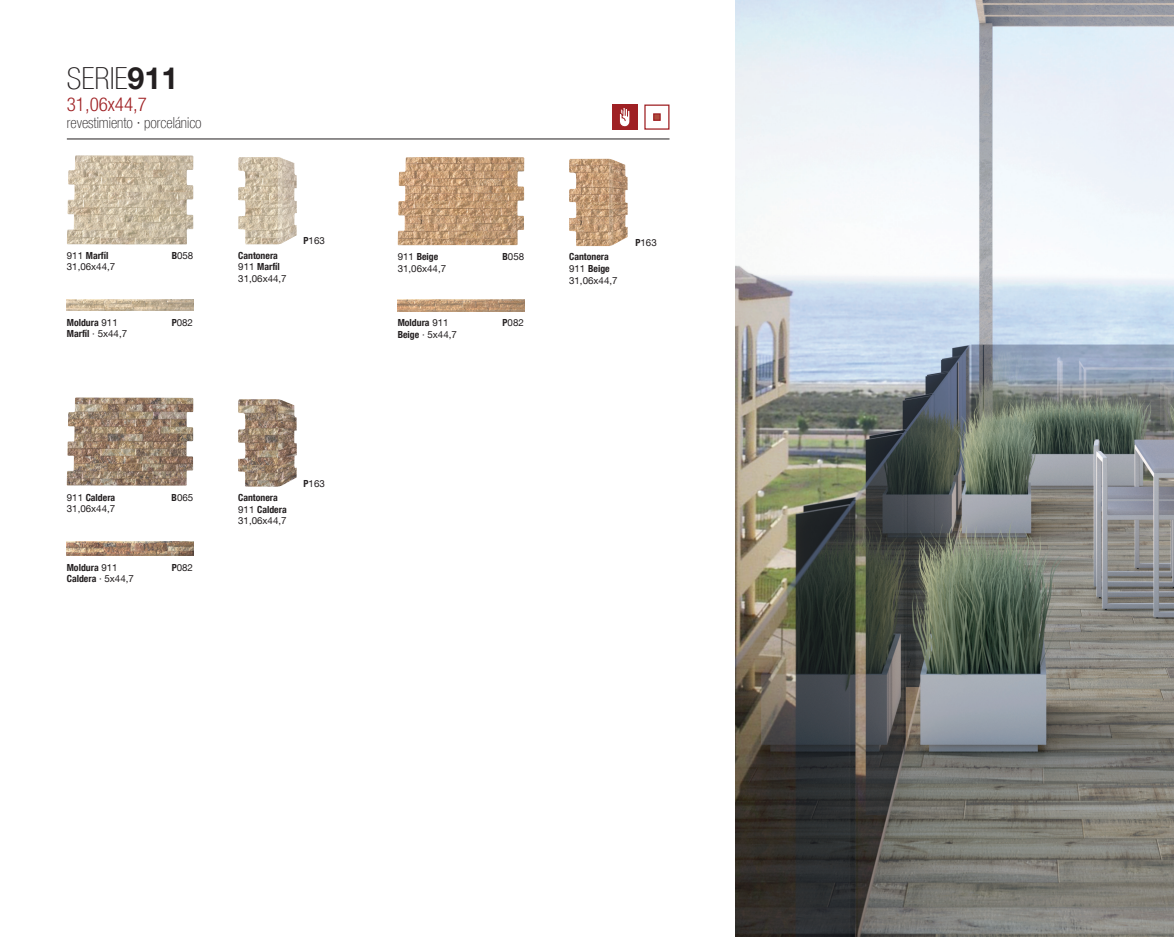
<style>
.page{position:relative;width:1174px;height:940px;background:#fff}
.page>*{position:absolute;margin:0;border:0;box-sizing:border-box;transform-origin:0 0}
.t1{font:100 condensed 30.45px "Helvetica Neue LT Com";color:#231f20}
.t2{font:300 condensed 19.05px "Helvetica Neue LT Com";color:#9f2124}
.t3{font:100 condensed 15.15px "Helvetica Neue LT Com";color:#231f20}
.t4{font:700 condensed 9.75px/11.7px "Helvetica Neue LT Com";color:#231f20}
.t5{font:9.75px/11.7px "Helvetica Neue LT Com";color:#231f20}
.s1{font-weight:700;font-stretch:normal}
.s2{font-weight:700;font-stretch:condensed}
.s3{font-weight:400;font-stretch:normal}
</style>
<div class="page">
<img style="left:67px;top:155px;width:126px;height:89px">
<img style="left:398px;top:157px;width:126px;height:88px">
<img style="left:67px;top:397px;width:126px;height:88px">
<hr style="left:67px;top:139px;width:602px;height:1px;background:#231f20">
<div style="left:612px;top:104px;width:25px;height:26px;background:#9f2124"></div>
<svg style="left:619px;top:108px;width:11px;height:19px"></svg>
<div style="left:644px;top:104px;width:25px;height:26px;border:1px solid #9f2124"></div>
<div style="left:653px;top:113px;width:7px;height:8px;background:#ae4c3c;border:1px solid #9f2124"></div>
<img style="left:67px;top:300px;width:126px;height:11px">
<img style="left:398px;top:300px;width:126px;height:11px">
<img style="left:67px;top:541px;width:126px;height:15px">
<img style="left:238px;top:157px;width:59px;height:87px">
<img style="left:569px;top:159px;width:59px;height:87px">
<img style="left:238px;top:399px;width:59px;height:87px">
<img style="left:736px;top:0;width:438px;height:936px">
<h1 class="t1" style="left:67px;top:60px;width:113px">SERIE<span class="s1">911</span></h1>
<h2 class="t2" style="left:67px;top:94px;width:82px">31,06x44,7</h2>
<h3 class="t3" style="left:67px;top:114px;width:136px">revestimiento · porcelánico</h3>
<p class="t5" style="left:67px;top:249px;width:50px">911 <span class="s2">Marfíl<br></span>31,06x44,7</p>
<p class="t4" style="left:67px;top:316px;width:62px">Moldura <span class="s3">911<br></span>Marfíl <span class="s3">· 5x44,7</span></p>
<p class="t5" style="left:172px;top:249px;width:23px"><span class="s2">B</span>058</p>
<p class="t5" style="left:172px;top:316px;width:23px"><span class="s2">P</span>082</p>
<p class="t5" style="left:303px;top:235px;width:23px"><span class="s2">P</span>163</p>
<p class="t4" style="left:238px;top:249px;width:50px">Cantonera<br><span class="s3">911</span> Marfíl<br><span class="s3">31,06x44,7</span></p>
<p class="t4" style="left:569px;top:251px;width:50px">Cantonera<br><span class="s3">911</span> Beige<br><span class="s3">31,06x44,7</span></p>
<p class="t5" style="left:398px;top:251px;width:50px">911 <span class="s2">Beige<br></span>31,06x44,7</p>
<p class="t5" style="left:502px;top:251px;width:23px"><span class="s2">B</span>058</p>
<p class="t4" style="left:398px;top:316px;width:61px">Moldura <span class="s3">911<br></span>Beige <span class="s3">· 5x44,7</span></p>
<p class="t5" style="left:502px;top:316px;width:23px"><span class="s2">P</span>082</p>
<p class="t5" style="left:635px;top:236px;width:23px"><span class="s2">P</span>163</p>
<p class="t5" style="left:67px;top:491px;width:50px">911 <span class="s2">Caldera<br></span>31,06x44,7</p>
<p class="t4" style="left:67px;top:561px;width:69px">Moldura <span class="s3">911<br></span>Caldera <span class="s3">· 5x44,7</span></p>
<p class="t5" style="left:172px;top:491px;width:23px"><span class="s2">B</span>065</p>
<p class="t5" style="left:172px;top:561px;width:23px"><span class="s2">P</span>082</p>
<p class="t4" style="left:238px;top:491px;width:50px">Cantonera<br><span class="s3">911</span> Caldera<br><span class="s3">31,06x44,7</span></p>
<p class="t5" style="left:303px;top:477px;width:23px"><span class="s2">P</span>163</p>
</div>
